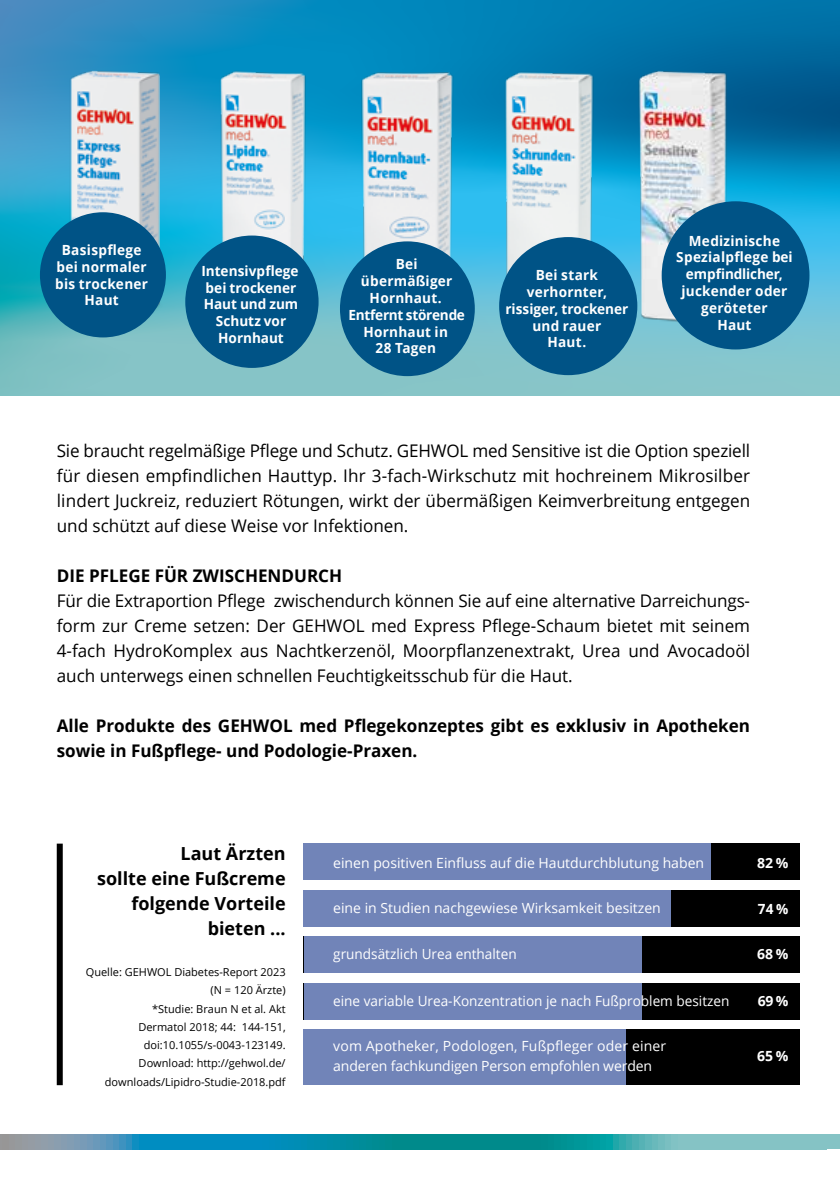
<style>
.page{position:relative;width:840px;height:1191px;background:#fff}
.page>*{position:absolute;margin:0;border:0;box-sizing:border-box;transform-origin:0 0}
.t1{font:700 18px/25px "Open Sans";color:#000;text-align:right}
.t2{font:17.4px/25px "Open Sans";color:#000;text-align:justify}
.t3{font:700 17.4px/25px "Open Sans";color:#000}
.t4{font:700 14px/16.8px "Open Sans";letter-spacing:.015em;color:#fff;text-align:center}
.t5{font:14px/20px "Open Sans";color:#fff}
.t6{font:11px/18.4px "Open Sans";color:#000;text-align:right}
</style>
<div class="page">
<svg style="left:0;top:0;width:839px;height:395px"></svg>
<img style="left:214px;top:40px;width:104px;height:309px">
<img style="left:335px;top:63px;width:128px;height:331px">
<img style="left:488px;top:59px;width:118px;height:325px">
<img style="left:625px;top:63px;width:107px;height:310px">
<img style="left:43px;top:40px;width:163px;height:295px">
<div style="left:40px;top:212px;width:126px;height:125px;background:#005386;border-radius:50%"></div>
<div style="left:661px;top:201px;width:148px;height:148px;background:#005386;border-radius:50%"></div>
<div style="left:499px;top:237px;width:138px;height:138px;background:#005386;border-radius:50%"></div>
<div style="left:340px;top:241px;width:134px;height:135px;background:#005386;border-radius:50%"></div>
<div style="left:185px;top:235px;width:133px;height:133px;background:#005386;border-radius:50%"></div>
<div style="left:57px;top:843px;width:6px;height:242px;background:#000"></div>
<div style="left:303px;top:843px;width:496px;height:37px;background:#000"></div>
<div style="left:303px;top:936px;width:496px;height:36px;background:#000"></div>
<div style="left:303px;top:983px;width:496px;height:36px;background:#000"></div>
<div style="left:303px;top:1029px;width:496px;height:56px;background:#000"></div>
<div style="left:303px;top:890px;width:496px;height:36px;background:#000"></div>
<div style="left:303px;top:843px;width:407px;height:37px;background:#7184b8"></div>
<div style="left:303px;top:936px;width:338px;height:36px;background:#7184b8"></div>
<div style="left:303px;top:983px;width:338px;height:36px;background:#7184b8"></div>
<div style="left:303px;top:1029px;width:322px;height:56px;background:#7184b8"></div>
<div style="left:303px;top:890px;width:367px;height:36px;background:#7184b8"></div>
<div style="left:820px;top:1134px;width:19px;height:15px;background:#85c3c5"></div>
<svg style="left:0;top:1134px;width:820px;height:15px"></svg>
<p class="t4" style="left:55px;top:241px;width:94px">Basispflege bei normaler bis trockener<br>Haut</p>
<p class="t4" style="left:675px;top:232px;width:118px">Medizinische<br>Spezialpflege bei empfindlicher, juckender oder geröteter<br>Haut</p>
<p class="t4" style="left:348px;top:255px;width:118px">Bei übermäßiger<br>Hornhaut.<br>Entfernt störende<br>Hornhaut in<br>28 Tagen</p>
<p class="t4" style="left:201px;top:262px;width:99px">Intensivpflege bei trockener<br>Haut und zum<br>Schutz vor<br>Hornhaut</p>
<p class="t4" style="left:505px;top:266px;width:124px">Bei stark verhornter, rissiger, trockener und rauer<br>Haut.</p>
<p class="t2" style="left:57px;top:437px;width:694px">Sie braucht regelmäßige Pflege und Schutz. GEHWOL med Sensitive ist die Option speziell für diesen empfindlichen Hauttyp. Ihr 3-fach-Wirkschutz mit hochreinem Mikrosilber lindert Juckreiz, reduziert Rötungen, wirkt der übermäßigen Keimverbreitung entgegen und schützt auf diese Weise vor Infektionen.</p>
<p class="t3" style="left:57px;top:562px;width:287px">DIE PFLEGE FÜR ZWISCHENDURCH</p>
<p class="t2" style="left:57px;top:587px;width:694px">Für die Extraportion Pflege zwischendurch können Sie auf eine alternative Darreichungs&shy;form zur Creme setzen: Der GEHWOL med Express Pflege-Schaum bietet mit seinem 4-fach HydroKomplex aus Nachtkerzenöl, Moorpflanzenextrakt, Urea und Avocadoöl auch unterwegs einen schnellen Feuchtigkeitsschub für die Haut.</p>
<p class="t3" style="left:57px;top:712px;width:694px">Alle Produkte des GEHWOL med Pflegekonzeptes gibt es exklusiv in Apotheken sowie in Fußpflege- und Podologie-Praxen.</p>
<p class="t1" style="left:97px;top:841px;width:190px">Laut Ärzten<br>sollte eine Fußcreme folgende Vorteile bieten ...</p>
<p class="t6" style="left:86px;top:962px;width:201px">Quelle: GEHWOL Diabetes-Report 2023 (N = 120 Ärzte)<br>*Studie: Braun N et al. Akt<br>Dermatol 2018; 44: 144-151, doi:10.1055/s-0043-123149.<br>Download: http://gehwol.de/ downloads/Lipidro-Studie-2018.pdf</p>
<p class="t5" style="left:333px;top:852px;width:372px">einen positiven Einfluss auf die Hautdurchblutung haben</p>
<p class="t4" style="left:756px;top:854px;width:33px">82 %</p>
<p class="t5" style="left:333px;top:897px;width:329px">eine in Studien nachgewiese Wirksamkeit besitzen</p>
<p class="t4" style="left:757px;top:900px;width:32px">74%</p>
<p class="t5" style="left:333px;top:944px;width:185px">grundsätzlich Urea enthalten</p>
<p class="t5" style="left:333px;top:990px;width:397px">eine variable Urea-Konzentration je nach Fußproblem besitzen</p>
<p class="t5" style="left:333px;top:1035px;width:334px">vom Apotheker, Podologen, Fußpfleger oder einer anderen fachkundigen Person empfohlen werden</p>
<p class="t4" style="left:756px;top:945px;width:33px">68 %</p>
<p class="t4" style="left:757px;top:992px;width:32px">69 %</p>
<p class="t4" style="left:756px;top:1047px;width:33px">65 %</p>
</div>
